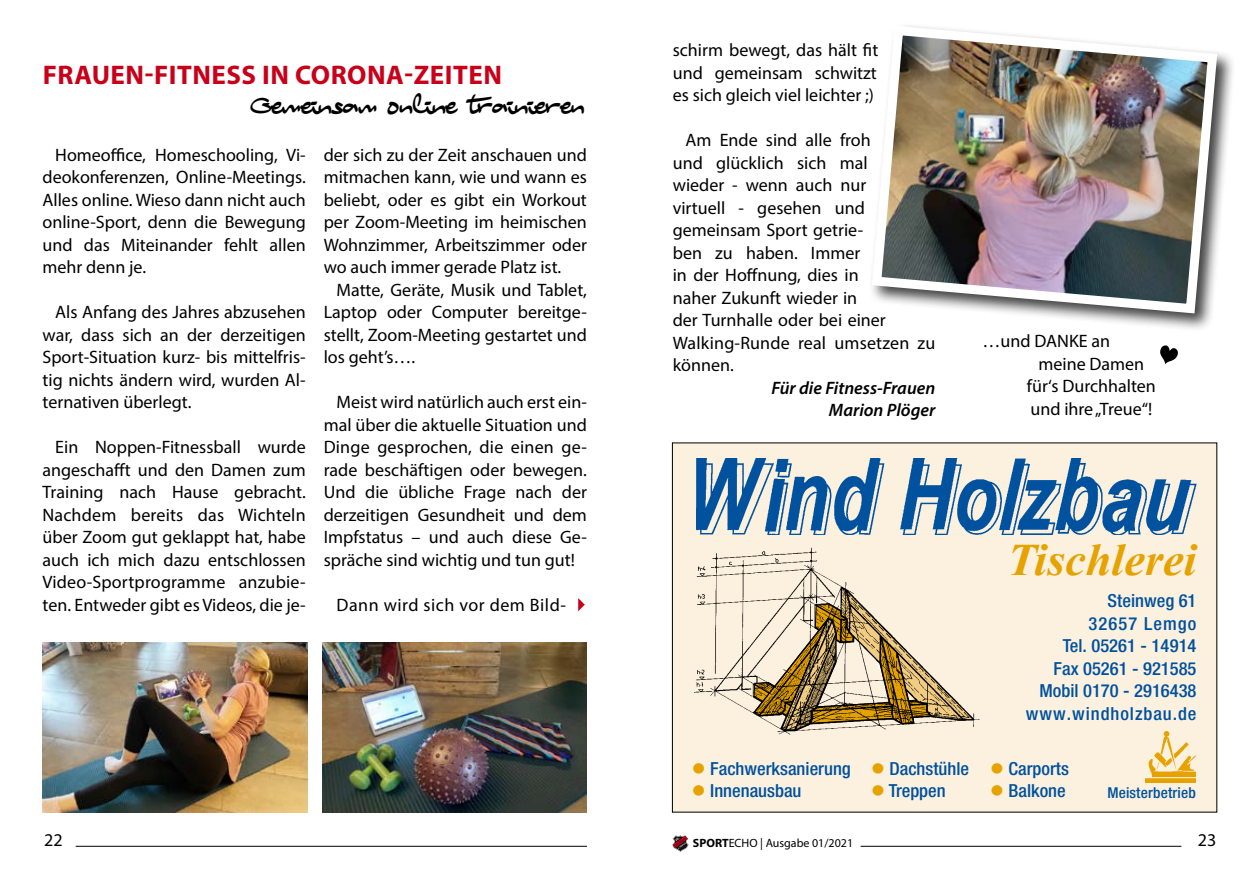
<style>
.page{position:relative;width:1259px;height:893px;background:#fff}
.page>*{position:absolute;margin:0;border:0;box-sizing:border-box;transform-origin:0 0}
.t1{font:italic 700 45px "Times New Roman";color:#e6a300}
.t2{font:700 27px "Myriad Pro";letter-spacing:.02em;color:#c90019}
.t3{font:24px "City Birds";letter-spacing:-.04em;color:#000;scale:.94 1}
.t4{font:18px/22.5px "Myriad Pro";color:#000;text-align:justify}
.t5{font:500 condensed 18px/22.5px "Helvetica Neue";color:#00519e;text-align:right}
.t6{font:italic 600 18px/22.5px "Myriad Pro";color:#000;text-align:right}
.t7{font:18px "Myriad Pro";letter-spacing:.03em;color:#000}
.t8{font:500 condensed 15px "Helvetica Neue";letter-spacing:.01em;color:#00519e}
.t9{font:12px "Myriad Pro";color:#000}
.s1{color:#e6a300}
.s2{font-weight:700}
</style>
<div class="page">
<hr style="left:860px;top:846px;width:321px;height:1px;background:#000">
<svg style="left:672px;top:835px;width:16px;height:17px"></svg>
<hr style="left:76px;top:846px;width:511px;height:1px;background:#000">
<div style="left:674px;top:445px;width:541px;height:365px;background:#fcf1df"></div>
<img style="left:696px;top:458px;width:500px;height:77px">
<img style="left:1145px;top:731px;width:50px;height:51px">
<img style="left:695px;top:548px;width:284px;height:186px">
<img style="left:43px;top:642px;width:264px;height:170px">
<img style="left:322px;top:642px;width:265px;height:170px">
<svg style="left:578px;top:598px;width:7px;height:13px"></svg>
<div style="left:868px;top:22px;width:368px;height:310px;background:#000;opacity:.75"></div>
<img style="left:868px;top:22px;width:354px;height:296px">
<svg style="left:1160px;top:345px;width:18px;height:19px"></svg>
<h2 class="t2" style="left:43px;top:57px;width:461px">FRAUEN-FITNESS IN CORONA-ZEITEN</h2>
<h3 class="t3" style="left:250px;top:91px;width:357px">Gemeinsam online trainieren</h3>
<p class="t4" style="left:43px;top:143px;width:265px;text-indent:13px">Homeoffice, Homeschooling, Vi&shy;deokonferenzen, Online-Meetings.<br>Alles online. Wieso dann nicht auch online-Sport, denn die Bewegung und das Miteinander fehlt allen mehr denn je.</p>
<p class="t4" style="left:43px;top:301px;width:265px;text-indent:13px">Als Anfang des Jahres abzusehen war, dass sich an der derzeitigen Sport-Situation kurz- bis mittelfris&shy;tig nichts ändern wird, wurden Al&shy;ternativen überlegt.</p>
<p class="t4" style="left:43px;top:436px;width:265px;text-indent:13px">Ein Noppen-Fitnessball wurde angeschafft und den Damen zum Training nach Hause gebracht.<br>Nachdem bereits das Wichteln über Zoom gut geklappt hat, habe auch ich mich dazu entschlossen Video-Sportprogramme anzubie&shy;ten. Entweder gibt es Videos, die je-</p>
<p class="t4" style="left:324px;top:143px;width:265px">der sich zu der Zeit anschauen und mitmachen kann, wie und wann es beliebt, oder es gibt ein Workout per Zoom-Meeting im heimischen Wohnzimmer, Arbeitszimmer oder wo auch immer gerade Platz ist.</p>
<p class="t4" style="left:324px;top:278px;width:265px;text-indent:13px">Matte, Geräte, Musik und Tablet, Laptop oder Computer bereitge&shy;stellt, Zoom-Meeting gestartet und los geht’s….</p>
<p class="t4" style="left:324px;top:391px;width:265px;text-indent:13px">Meist wird natürlich auch erst ein&shy;mal über die aktuelle Situation und Dinge gesprochen, die einen ge&shy;rade beschäftigen oder bewegen.<br>Und die übliche Frage nach der derzeitigen Gesundheit und dem Impfstatus – und auch diese Ge&shy;spräche sind wichtig und tun gut!</p>
<p class="t7" style="left:336px;top:594px;width:231px">Dann wird sich vor dem Bild-</p>
<p class="t4" style="left:673px;top:38px;width:207px">schirm bewegt, das hält fit und gemeinsam schwitzt es sich gleich viel leichter ;)</p>
<p class="t4" style="left:673px;top:128px;width:264px;text-align:left;text-indent:13px">Am Ende sind alle froh<br>und glücklich sich mal<br>wieder - wenn auch nur<br>virtuell - gesehen und gemeinsam Sport getrie-<br>ben zu haben. Immer<br>in der Hoffnung, dies in<br>naher Zukunft wieder in<br>der Turnhalle oder bei einer<br>Walking-Runde real umsetzen zu können.</p>
<p class="t6" style="left:771px;top:376px;width:165px">Für die Fitness-Frauen<br>Marion Plöger</p>
<p class="t4" style="left:982px;top:329px;width:129px">…und DANKE an</p>
<p class="t4" style="left:1038px;top:352px;width:107px">meine Damen</p>
<p class="t4" style="left:1027px;top:374px;width:130px">für‘s Durchhalten</p>
<p class="t4" style="left:1030px;top:397px;width:123px">und ihre „Treue“!</p>
<h1 class="t1" style="left:1007px;top:528px;width:190px">Tischlerei</h1>
<p class="t5" style="left:1026px;top:590px;width:172px">Steinweg 61<br>32657 Lemgo<br>Tel. 05261 - 14914<br>Fax 05261 - 921585<br>Mobil 0170 - 2916438 www.windholzbau.de</p>
<p class="t5" style="left:692px;top:757px;width:378px"><span class="s1">●</span> Fachwerksanierung <span class="s1">●</span> Dachstühle <span class="s1">●</span> Carports</p>
<p class="t5" style="left:692px;top:779px;width:111px"><span class="s1">●</span> Innenausbau</p>
<p class="t5" style="left:871px;top:779px;width:76px"><span class="s1">●</span> Treppen</p>
<p class="t5" style="left:990px;top:779px;width:77px"><span class="s1">●</span> Balkone</p>
<p class="t8" style="left:1107px;top:783px;width:90px">Meisterbetrieb</p>
<p class="t4" style="left:44px;top:828px;width:20px">22</p>
<p class="t9" style="left:693px;top:835px;width:162px"><span class="s2">SPORT</span>ECHO | Ausgabe 01/2021</p>
<p class="t4" style="left:1198px;top:828px;width:20px">23</p>
</div>
